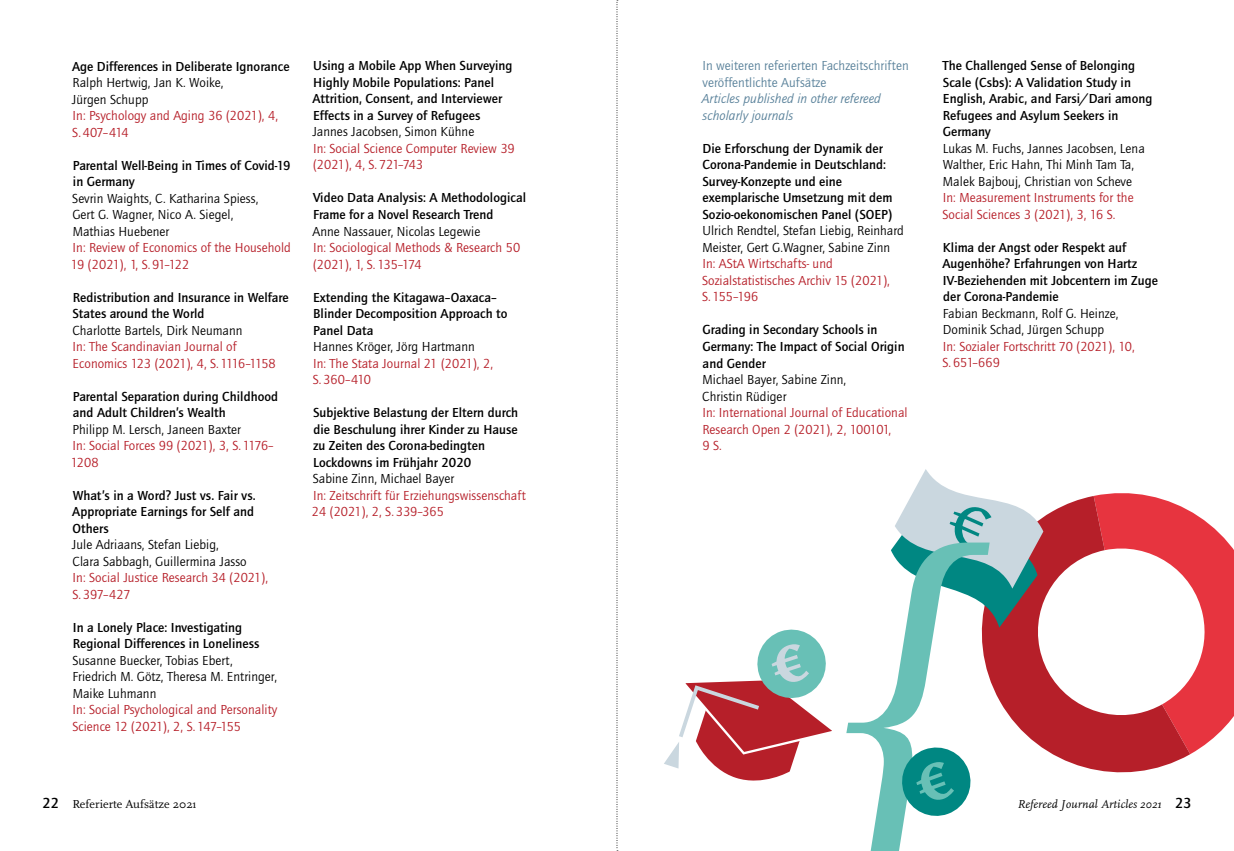
<style>
.page{position:relative;width:1234px;height:851px;background:#fff}
.page>*{position:absolute;margin:0;border:0;box-sizing:border-box;transform-origin:0 0}
.t1{font:italic 375px "Scala Pro";color:#68c0b6}
.t2{font:500 13.5px/16.5px "Quay Sans ITC Std";letter-spacing:.005em;color:#000}
.t3{font:13.5px/16.5px "Quay Sans ITC Std";letter-spacing:.005em;color:#b61f29}
.t4{font:13.5px/16.5px "Quay Sans ITC Std";letter-spacing:.005em;color:#000}
.t5{font:13.5px/16.5px "Quay Sans ITC Std";letter-spacing:.005em;color:#59819a}
.t6{font:italic 13.5px/16.5px "Quay Sans ITC Std";letter-spacing:.005em;color:#59819a}
.t7{font:italic 12px "Scala Pro";letter-spacing:.01em;color:#000}
.t8{font:12px "Scala Pro";letter-spacing:.005em;color:#000}
.s1{font-family:"Quay Sans ITC Std";font-weight:500;font-size:15px}
.s2{font-family:"Quay Sans ITC Std";font-weight:500;font-style:normal;font-size:15px}
</style>
<div class="page">
<svg style="left:1094px;top:493px;width:139px;height:261px"></svg>
<svg style="left:981px;top:496px;width:208px;height:277px"></svg>
<svg style="left:891px;top:469px;width:152px;height:158px"></svg>
<svg style="left:902px;top:747px;width:69px;height:69px"></svg>
<svg style="left:664px;top:629px;width:168px;height:152px"></svg>
<svg style="left:616px;top:0;width:2px;height:851px"></svg>
<p class="t2" style="left:942px;top:57px;width:211px">The Challenged Sense of Belonging<br>Scale (Csbs): A Validation Study in<br>English, Arabic, and Farsi/Dari among<br>Refugees and Asylum Seekers in<br>Germany</p>
<p class="t4" style="left:942px;top:140px;width:203px">Lukas M. Fuchs, Jannes Jacobsen, Lena<br>Walther, Eric Hahn, Thi Minh Tam Ta,<br>Malek Bajbouj, Christian von Scheve</p>
<p class="t3" style="left:942px;top:189px;width:192px">In: Measurement Instruments for the<br>Social Sciences 3 (2021), 3, 16 S.</p>
<p class="t2" style="left:942px;top:239px;width:217px">Klima der Angst oder Respekt auf<br>Augenhöhe? Erfahrungen von Hartz<br>IV-Beziehenden mit Jobcentern im Zuge der Corona-Pandemie</p>
<p class="t4" style="left:942px;top:305px;width:177px">Fabian Beckmann, Rolf G. Heinze,<br>Dominik Schad, Jürgen Schupp</p>
<p class="t3" style="left:942px;top:338px;width:194px">In: Sozialer Fortschritt 70 (2021), 10,<br>S. 651–669</p>
<p class="t5" style="left:702px;top:58px;width:208px">In weiteren referierten Fachzeitschriften veröffentlichte Aufsätze</p>
<p class="t6" style="left:701px;top:91px;width:181px">Articles published in other refereed scholarly journals</p>
<p class="t2" style="left:702px;top:140px;width:191px">Die Erforschung der Dynamik der<br>Corona-Pandemie in Deutschland:<br>Survey-Konzepte und eine exemplarische Umsetzung mit dem<br>Sozio-oekonomischen Panel (SOEP)</p>
<p class="t4" style="left:702px;top:223px;width:203px">Ulrich Rendtel, Stefan Liebig, Reinhard<br>Meister, Gert G.Wagner, Sabine Zinn</p>
<p class="t3" style="left:702px;top:256px;width:189px">In: AStA Wirtschafts- und<br>Sozialstatistisches Archiv 15 (2021),<br>S. 155–196</p>
<p class="t2" style="left:702px;top:321px;width:204px">Grading in Secondary Schools in<br>Germany: The Impact of Social Origin and Gender</p>
<p class="t4" style="left:702px;top:371px;width:145px">Michael Bayer, Sabine Zinn,<br>Christin Rüdiger</p>
<p class="t3" style="left:702px;top:404px;width:207px">In: International Journal of Educational<br>Research Open 2 (2021), 2, 100101,<br>9 S.</p>
<p class="t2" style="left:72px;top:58px;width:219px">Age Differences in Deliberate Ignorance</p>
<p class="t4" style="left:72px;top:74px;width:153px">Ralph Hertwig, Jan K. Woike,<br>Jürgen Schupp</p>
<p class="t3" style="left:72px;top:107px;width:207px">In: Psychology and Aging 36 (2021), 4,<br>S. 407–414</p>
<p class="t2" style="left:73px;top:157px;width:219px">Parental Well-Being in Times of Covid-19 in Germany</p>
<p class="t4" style="left:72px;top:190px;width:187px">Sevrin Waights, C. Katharina Spiess,<br>Gert G. Wagner, Nico A. Siegel,<br>Mathias Huebener</p>
<p class="t3" style="left:71px;top:239px;width:221px">In: Review of Economics of the Household<br>19 (2021), 1, S. 91–122</p>
<p class="t2" style="left:73px;top:289px;width:217px">Redistribution and Insurance in Welfare<br>States around the World</p>
<p class="t4" style="left:72px;top:322px;width:171px">Charlotte Bartels, Dirk Neumann</p>
<p class="t3" style="left:73px;top:338px;width:205px">In: The Scandinavian Journal of<br>Economics 123 (2021), 4, S. 1116–1158</p>
<p class="t2" style="left:73px;top:388px;width:207px">Parental Separation during Childhood and Adult Children’s Wealth</p>
<p class="t4" style="left:73px;top:421px;width:170px">Philipp M. Lersch, Janeen Baxter</p>
<p class="t3" style="left:71px;top:437px;width:204px">In: Social Forces 99 (2021), 3, S. 1176–<br>1208</p>
<p class="t2" style="left:72px;top:487px;width:185px">What’s in a Word? Just vs. Fair vs.<br>Appropriate Earnings for Self and<br>Others</p>
<p class="t4" style="left:72px;top:536px;width:176px">Jule Adriaans, Stefan Liebig,<br>Clara Sabbagh, Guillermina Jasso</p>
<p class="t3" style="left:72px;top:569px;width:197px">In: Social Justice Research 34 (2021),<br>S. 397–427</p>
<p class="t2" style="left:73px;top:619px;width:188px">In a Lonely Place: Investigating<br>Regional Differences in Loneliness</p>
<p class="t4" style="left:72px;top:652px;width:206px">Susanne Buecker, Tobias Ebert,<br>Friedrich M. Götz, Theresa M. Entringer,<br>Maike Luhmann</p>
<p class="t3" style="left:72px;top:701px;width:206px">In: Social Psychological and Personality<br>Science 12 (2021), 2, S. 147–155</p>
<p class="t2" style="left:312px;top:58px;width:201px">Using a Mobile App When Surveying Highly Mobile Populations: Panel Attrition, Consent, and Interviewer Effects in a Survey of Refugees</p>
<p class="t4" style="left:312px;top:124px;width:163px">Jannes Jacobsen, Simon Kühne</p>
<p class="t3" style="left:313px;top:140px;width:203px">In: Social Science Computer Review 39 (2021), 4, S. 721–743</p>
<p class="t2" style="left:313px;top:190px;width:215px">Video Data Analysis: A Methodological<br>Frame for a Novel Research Trend</p>
<p class="t4" style="left:312px;top:223px;width:169px">Anne Nassauer, Nicolas Legewie</p>
<p class="t3" style="left:313px;top:239px;width:209px">In: Sociological Methods &amp; Research 50 (2021), 1, S. 135–174</p>
<p class="t2" style="left:313px;top:289px;width:196px">Extending the Kitagawa–Oaxaca–<br>Blinder Decomposition Approach to<br>Panel Data</p>
<p class="t4" style="left:313px;top:338px;width:163px">Hannes Kröger, Jörg Hartmann</p>
<p class="t3" style="left:313px;top:355px;width:182px">In: The Stata Journal 21 (2021), 2,<br>S. 360–410</p>
<p class="t2" style="left:313px;top:404px;width:207px">Subjektive Belastung der Eltern durch die Beschulung ihrer Kinder zu Hause zu Zeiten des Corona-bedingten Lockdowns im Frühjahr 2020</p>
<p class="t4" style="left:313px;top:470px;width:143px">Sabine Zinn, Michael Bayer</p>
<p class="t3" style="left:312px;top:487px;width:215px">In: Zeitschrift für Erziehungswissenschaft<br>24 (2021), 2, S. 339–365</p>
<h1 class="t1" style="left:812px;top:467px;width:155px">{</h1>
<p class="t8" style="left:43px;top:796px;width:155px"><span class="s1">22</span> Referierte Aufsätze 2021</p>
<p class="t7" style="left:1017px;top:797px;width:175px">Refereed Journal Articles 2021 <span class="s2">23</span></p>
</div>
